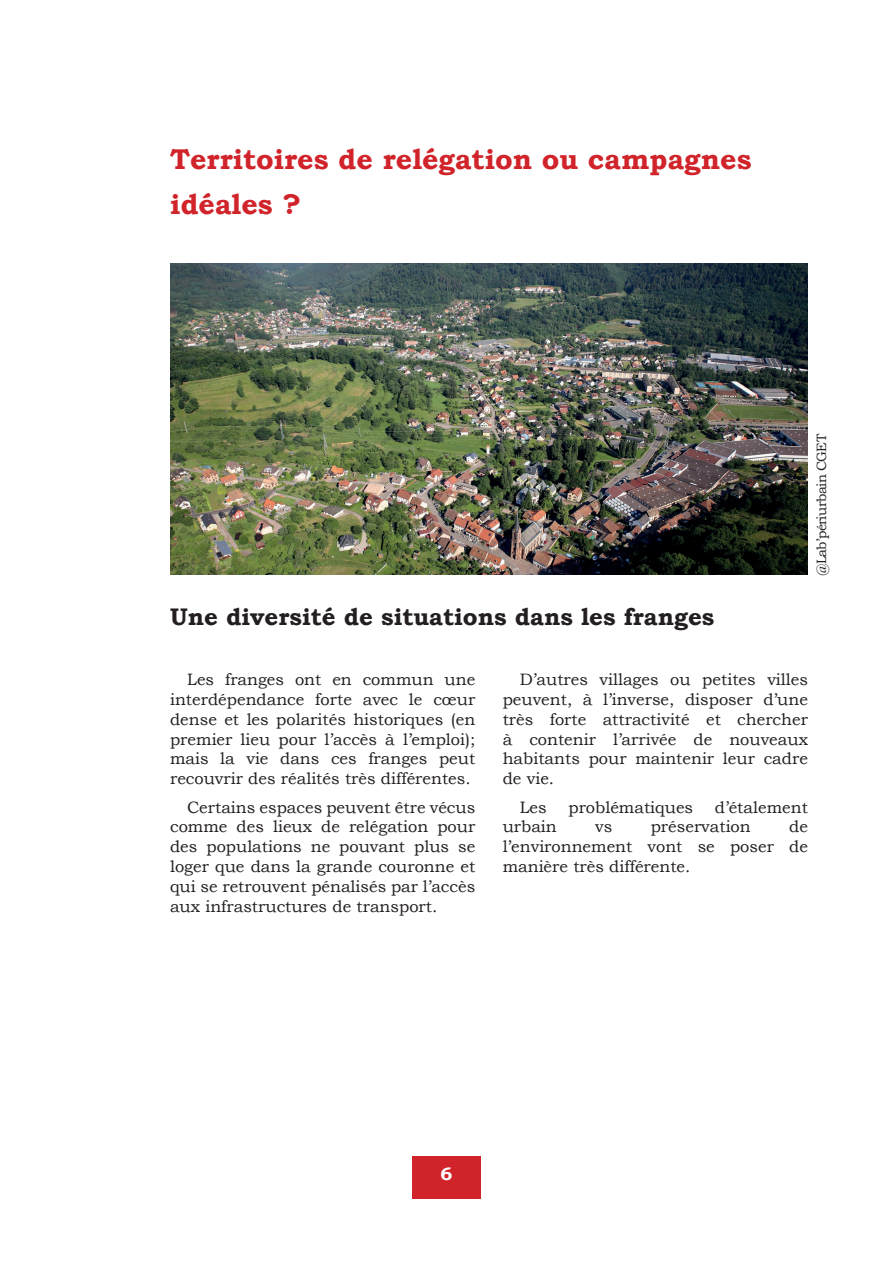
<style>
.page{position:relative;width:893px;height:1263px;background:#fff}
.page>*{position:absolute;margin:0;border:0;box-sizing:border-box;transform-origin:0 0}
.t1{font:700 28.5px/45px "Bookman Old Style";color:#d1232a}
.t2{font:700 24px "Bookman Old Style";color:#231f20}
.t3{font:700 18px "Bookman Old Style";color:#fff}
.t4{font:16.5px/19.8px "Bookman Old Style";color:#231f20;text-align:justify}
.t5{font:13.5px "Bookman Old Style";letter-spacing:-.04em;color:#231f20}
</style>
<div class="page">
<div style="left:412px;top:1157px;width:68px;height:42px;background:#d1232a"></div>
<img style="left:170px;top:264px;width:638px;height:311px">
<h1 class="t1" style="left:170px;top:137px;width:583px">Territoires de relégation ou campagnes idéales ?</h1>
<h2 class="t2" style="left:170px;top:599px;width:546px">Une diversité de situations dans les franges</h2>
<p class="t5" style="left:813px;top:575px;width:143px;rotate:-90deg">@Lab’périurbain CGET</p>
<p class="t4" style="left:170px;top:670px;width:307px;text-indent:17px">Les franges ont en commun une interdépendance forte avec le cœur dense et les polarités historiques (en premier lieu pour l’accès à l’emploi); mais la vie dans ces franges peut recouvrir des réalités très différentes.</p>
<p class="t4" style="left:170px;top:797px;width:307px;text-indent:17px">Certains espaces peuvent être vécus comme des lieux de relégation pour des populations ne pouvant plus se loger que dans la grande couronne et qui se retrouvent pénalisés par l’accès aux infrastructures de transport.</p>
<p class="t4" style="left:503px;top:670px;width:307px;text-indent:17px">D’autres villages ou petites villes peuvent, à l’inverse, disposer d’une très forte attractivité et chercher à contenir l’arrivée de nouveaux habitants pour maintenir leur cadre de vie.</p>
<p class="t4" style="left:520px;top:797px;width:29px">Les</p>
<p class="t4" style="left:568px;top:797px;width:126px">problématiques</p>
<p class="t4" style="left:715px;top:797px;width:95px">d’étalement</p>
<p class="t4" style="left:503px;top:817px;width:56px">urbain</p>
<p class="t4" style="left:595px;top:817px;width:19px">vs</p>
<p class="t4" style="left:651px;top:817px;width:101px">préservation</p>
<p class="t4" style="left:503px;top:817px;width:307px;text-indent:286px">de l’environnement vont se poser de manière très différente.</p>
<p class="t3" style="left:441px;top:1161px;width:13px">6</p>
</div>
